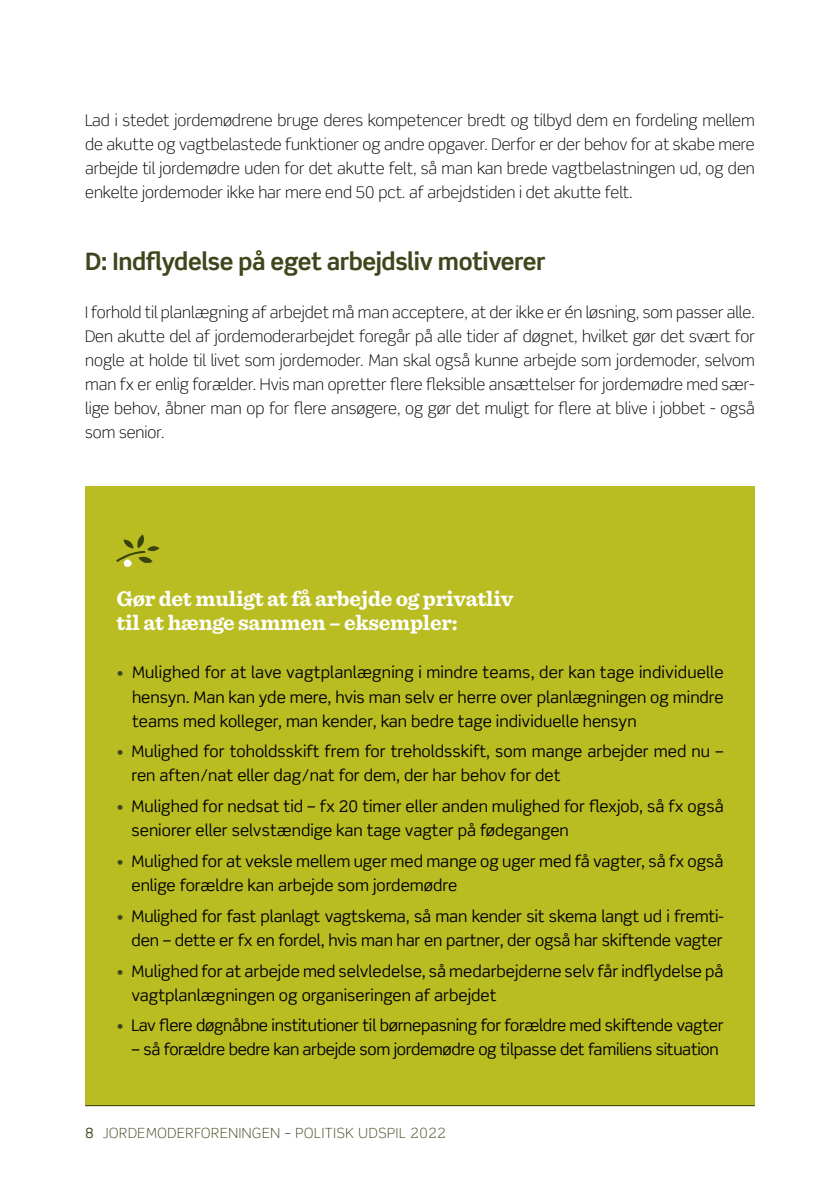
<style>
.page{position:relative;width:840px;height:1191px;background:#fff}
.page>*{position:absolute;margin:0;border:0;box-sizing:border-box;transform-origin:0 0}
.t1{font:700 24px "Scene Std";letter-spacing:-.02em;color:#40451c}
.t2{font:700 22px/24px "Sentinel";letter-spacing:-.01em;color:#fff}
.t3{font:16px/24px "Scene Std";color:#000}
.t4{font:300 16px/24px "Scene Std";color:#000;text-align:justify}
.t5{font:16px "Scene Std";letter-spacing:-.02em;color:#000}
.t6{font:300 14px "Scene Std";letter-spacing:.05em;color:#40451c}
.s1{font-weight:300;color:#40451c}
.s2{font-weight:400}
</style>
<div class="page">
<hr style="left:85px;top:1105px;width:669px;height:1px;background:#40451c">
<div style="left:85px;top:486px;width:669px;height:619px;background:#babd21"></div>
<svg style="left:116px;top:534px;width:43px;height:33px"></svg>
<p class="t4" style="left:85px;top:109px;width:670px">Lad i stedet jordemødrene bruge deres kompetencer bredt og tilbyd dem en fordeling mellem de akutte og vagtbelastede funktioner og andre opgaver. Derfor er der behov for at skabe mere arbejde til jordemødre uden for det akutte felt, så man kan brede vagtbelastningen ud, og den enkelte jordemoder ikke har mere end 50 pct. af arbejdstiden i det akutte felt.</p>
<h1 class="t1" style="left:85px;top:247px;width:461px">D: Indflydelse på eget arbejdsliv motiverer</h1>
<p class="t4" style="left:85px;top:301px;width:671px">I forhold til planlægning af arbejdet må man acceptere, at der ikke er én løsning, som passer alle.<br>Den akutte del af jordemoderarbejdet foregår på alle tider af døgnet, hvilket gør det svært for nogle at holde til livet som jordemoder. Man skal også kunne arbejde som jordemoder, selvom man fx er enlig forælder. Hvis man opretter flere fleksible ansættelser for jordemødre med sær&shy;lige behov, åbner man op for flere ansøgere, og gør det muligt for flere at blive i jobbet - også som senior.</p>
<h2 class="t2" style="left:116px;top:586px;width:398px">Gør det muligt at få arbejde og privatliv til at hænge sammen – eksempler:</h2>
<p class="t3" style="left:132px;top:660px;width:593px;text-align:justify;text-indent:-16px"><span class="s1">•</span> Mulighed for at lave vagtplanlægning i mindre teams, der kan tage individuelle hensyn. Man kan yde mere, hvis man selv er herre over planlægningen og mindre teams med kolleger, man kender, kan bedre tage individuelle hensyn</p>
<p class="t3" style="left:131px;top:739px;width:593px;text-indent:-15px"><span class="s1">•</span> Mulighed for toholdsskift frem for treholdsskift, som mange arbejder med nu – ren aften/nat eller dag/nat for dem, der har behov for det</p>
<p class="t3" style="left:131px;top:794px;width:593px;text-indent:-15px"><span class="s1">•</span> Mulighed for nedsat tid – fx 20 timer eller anden mulighed for flexjob, så fx også seniorer eller selvstændige kan tage vagter på fødegangen</p>
<p class="t3" style="left:131px;top:849px;width:593px;text-indent:-15px"><span class="s1">•</span> Mulighed for at veksle mellem uger med mange og uger med få vagter, så fx også enlige forældre kan arbejde som jordemødre</p>
<p class="t3" style="left:116px;top:904px;width:608px;text-align:right"><span class="s1">•</span> Mulighed for fast planlagt vagtskema, så man kender sit skema langt ud i fremti&shy;den – dette er fx en fordel, hvis man har en partner, der også har skiftende vagter</p>
<p class="t3" style="left:131px;top:958px;width:593px;text-indent:-15px"><span class="s1">•</span> Mulighed for at arbejde med selvledelse, så medarbejderne selv får indflydelse på vagtplanlægningen og organiseringen af arbejdet</p>
<p class="t5" style="left:116px;top:1015px;width:608px"><span class="s1">•</span> Lav flere døgnåbne institutioner til børnepasning for forældre med skiftende vagter</p>
<p class="t5" style="left:131px;top:1039px;width:588px">– så forældre bedre kan arbejde som jordemødre og tilpasse det familiens situation</p>
<p class="t6" style="left:85px;top:1125px;width:362px"><span class="s2">8</span> JORDEMODERFORENINGEN – POLITISK UDSPIL 2022</p>
</div>
